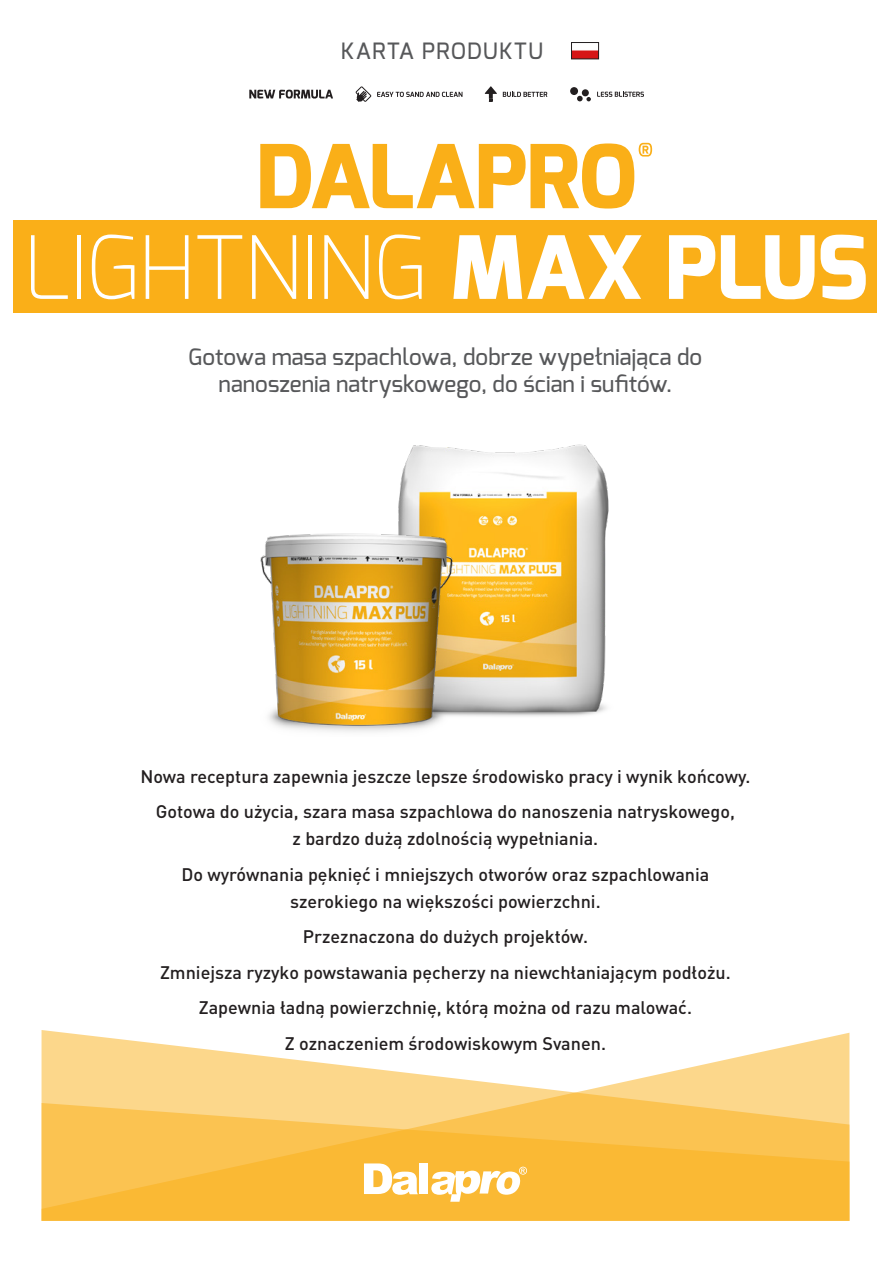
<style>
.page{position:relative;width:893px;height:1263px;background:#fff}
.page>*{position:absolute;margin:0;border:0;box-sizing:border-box;transform-origin:0 0}
.t1{font:200 87px "Exo";letter-spacing:-.02em;color:#fff}
.t2{font:500 22.5px/27px "Exo";letter-spacing:.005em;color:#57585a;text-align:center}
.t3{font:500 22.5px "Exo";letter-spacing:.05em;color:#57585a}
.t4{font:500 18px/27px "DIN Pro";color:#231f20;text-align:center}
.s1{font-weight:800}
</style>
<div class="page">
<svg style="left:42px;top:1030px;width:807px;height:73px;fill:#fcd78b"></svg>
<svg style="left:42px;top:1103px;width:807px;height:118px;fill:#fab934"></svg>
<svg style="left:364px;top:1163px;width:54px;height:32px"></svg>
<div style="left:420px;top:1164px;width:8px;height:30px;background:#fff"></div>
<svg style="left:431px;top:1167px;width:96px;height:35px"></svg>
<div style="left:14px;top:220px;width:863px;height:93px;background:#faaf18"></div>
<svg style="left:260px;top:143px;width:392px;height:66px"></svg>
<img style="left:398px;top:444px;width:211px;height:273px">
<img style="left:260px;top:525px;width:214px;height:207px">
<svg style="left:355px;top:86px;width:16px;height:16px"></svg>
<svg style="left:249px;top:90px;width:84px;height:9px"></svg>
<svg style="left:485px;top:86px;width:12px;height:16px"></svg>
<svg style="left:377px;top:92px;width:85px;height:5px"></svg>
<svg style="left:503px;top:92px;width:44px;height:5px"></svg>
<div style="left:570px;top:87px;width:8px;height:8px;background:#231f20;border-radius:50%"></div>
<div style="left:582px;top:89px;width:7px;height:7px;background:#231f20;border-radius:50%"></div>
<svg style="left:577px;top:96px;width:14px;height:5px"></svg>
<svg style="left:597px;top:92px;width:47px;height:5px"></svg>
<img style="left:573px;top:50px;width:24px;height:7px">
<div style="left:571px;top:42px;width:28px;height:17px;border:1px solid #231f20"></div>
<p class="t3" style="left:341px;top:36px;width:204px">KARTA PRODUKTU</p>
<p class="t1" style="left:22px;top:212px;width:847px">LIGHTNING <span class="s1">MAX PLUS</span></p>
<p class="t2" style="left:189px;top:343px;width:515px">Gotowa masa szpachlowa, dobrze wypełniająca do nanoszenia natryskowego, do ścian i sufitów.</p>
<p class="t4" style="left:140px;top:762px;width:612px">Nowa receptura zapewnia jeszcze lepsze środowisko pracy i wynik końcowy.</p>
<p class="t4" style="left:156px;top:798px;width:581px">Gotowa do użycia, szara masa szpachlowa do nanoszenia natryskowego, z bardzo dużą zdolnością wypełniania.</p>
<p class="t4" style="left:181px;top:860px;width:530px">Do wyrównania pęknięć i mniejszych otworów oraz szpachlowania szerokiego na większości powierzchni.</p>
<p class="t4" style="left:303px;top:923px;width:287px">Przeznaczona do dużych projektów.</p>
<p class="t4" style="left:160px;top:958px;width:572px">Zmniejsza ryzyko powstawania pęcherzy na niewchłaniającym podłożu.</p>
<p class="t4" style="left:199px;top:994px;width:495px">Zapewnia ładną powierzchnię, którą można od razu malować.</p>
<p class="t4" style="left:285px;top:1029px;width:323px">Z oznaczeniem środowiskowym Svanen.</p>
</div>
